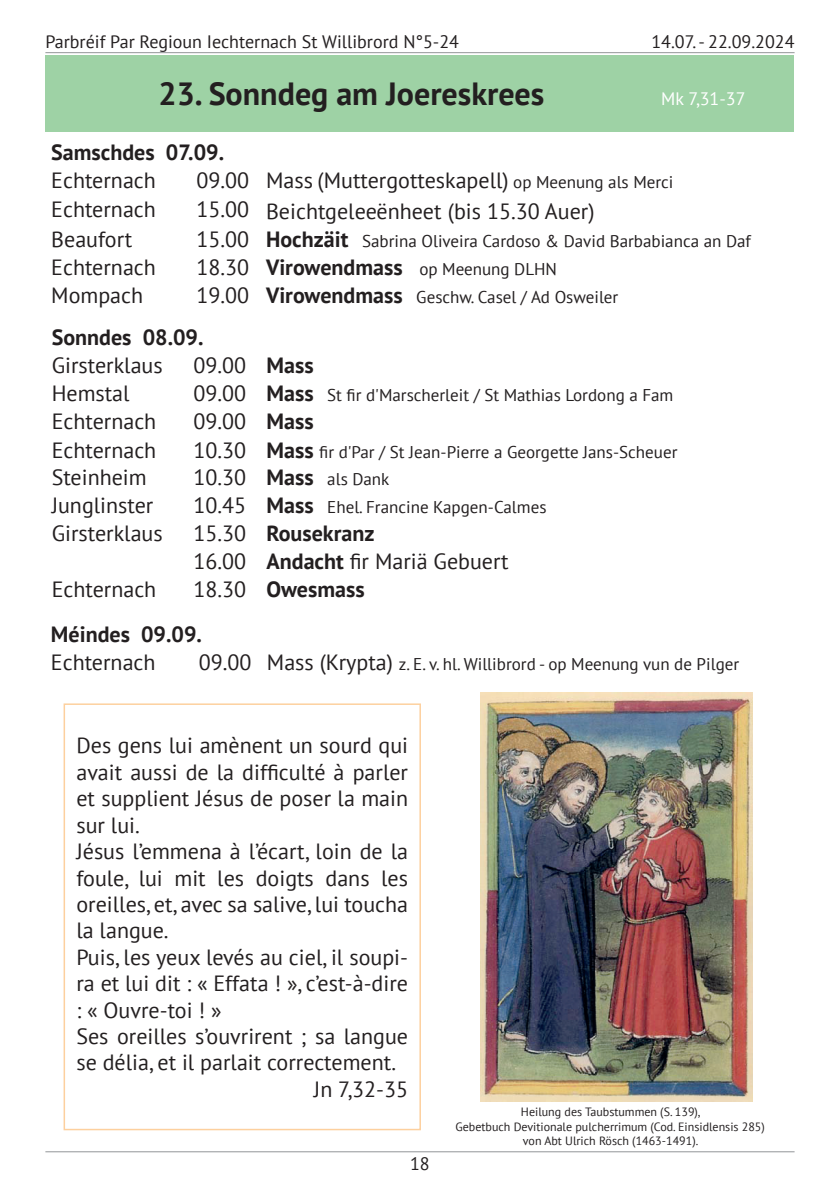
<style>
.page{position:relative;width:840px;height:1191px;background:#fff}
.page>*{position:absolute;margin:0;border:0;box-sizing:border-box;transform-origin:0 0}
.t1{font:700 32px "PT Sans";color:#231f20}
.t2{font:22px/27.8px "PT Sans";color:#231f20}
.t3{font:700 22px "PT Sans";color:#231f20}
.t4{font:18px "PT Sans";color:#231f20}
.t5{font:18px "PT Sans";color:#fff}
.t6{font:17px "PT Sans";color:#231f20}
.t7{font:12px/14.4px "PT Sans";color:#231f20;text-align:center}
.s1{font-size:17px}
.s2{font-size:22px}
.s3{font-weight:700;font-size:22px}
.s4{font-weight:700}
.s5{font-weight:400}
</style>
<div class="page">
<hr style="left:45px;top:52px;width:749px;height:1px;background:#939598">
<hr style="left:45px;top:1151px;width:749px;height:1px;background:#939598">
<div style="left:45px;top:55px;width:747px;height:76px;background:#9ed2a5"></div>
<img style="left:480px;top:693px;width:272px;height:408px">
<div style="left:64px;top:703px;width:356px;height:427px;border:2px solid #fdd09e"></div>
<p class="t4" style="left:45px;top:30px;width:415px">Parbréif Par Regioun Iechternach St Willibrord N°5-24</p>
<p class="t4" style="left:651px;top:30px;width:144px">14.07. - 22.09.2024</p>
<h1 class="t1" style="left:158px;top:73px;width:387px">23. Sonndeg am Joereskrees</h1>
<p class="t5" style="left:660px;top:87px;width:86px">Mk 7,31-37</p>
<p class="t3" style="left:51px;top:138px;width:174px">Samschdes 07.09.</p>
<p class="t2" style="left:51px;top:166px;width:106px">Echternach</p>
<p class="t2" style="left:196px;top:166px;width:478px">09.00 Mass (Muttergotteskapell) <span class="s1">op Meenung als Merci</span></p>
<p class="t2" style="left:51px;top:195px;width:106px">Echternach</p>
<p class="t2" style="left:196px;top:197px;width:399px">15.00 Beichtgeleeënheet (bis 15.30 Auer)</p>
<p class="t2" style="left:51px;top:224px;width:82px">Beaufort</p>
<p class="t6" style="left:196px;top:230px;width:555px"><span class="s2">15.00</span> <span class="s3">Hochzäit</span> Sabrina Oliveira Cardoso &amp; David Barbabianca an Daf</p>
<p class="t2" style="left:51px;top:253px;width:106px">Echternach</p>
<p class="t6" style="left:196px;top:258px;width:362px"><span class="s2">18.30</span> <span class="s3">Virowendmass</span> op Meenung DLHN</p>
<p class="t2" style="left:51px;top:281px;width:93px">Mompach</p>
<p class="t6" style="left:196px;top:286px;width:423px"><span class="s2">19.00</span> <span class="s3">Virowendmass</span> Geschw. Casel / Ad Osweiler</p>
<p class="t3" style="left:52px;top:323px;width:153px">Sonndes 08.09.</p>
<p class="t2" style="left:52px;top:351px;width:112px">Girsterklaus</p>
<p class="t2" style="left:193px;top:351px;width:121px">09.00 <span class="s4">Mass</span></p>
<p class="t2" style="left:52px;top:379px;width:79px">Hemstal</p>
<p class="t6" style="left:193px;top:384px;width:481px"><span class="s2">09.00</span> <span class="s3">Mass</span> St fir d'Marscherleit / St Mathias Lordong a Fam</p>
<p class="t2" style="left:52px;top:407px;width:106px">Echternach</p>
<p class="t2" style="left:193px;top:407px;width:121px">09.00 <span class="s4">Mass</span></p>
<p class="t2" style="left:52px;top:435px;width:106px">Echternach</p>
<p class="t6" style="left:193px;top:440px;width:485px"><span class="s2">10.30</span> <span class="s3">Mass</span> fir d'Par / St Jean-Pierre a Georgette Jans-Scheuer</p>
<p class="t2" style="left:52px;top:463px;width:96px">Steinheim</p>
<p class="t6" style="left:193px;top:468px;width:197px"><span class="s2">10.30</span> <span class="s3">Mass</span> als Dank</p>
<p class="t2" style="left:52px;top:491px;width:103px">Junglinster</p>
<p class="t6" style="left:193px;top:496px;width:354px"><span class="s2">10.45</span> <span class="s3">Mass</span> Ehel. Francine Kapgen-Calmes</p>
<p class="t2" style="left:52px;top:519px;width:112px">Girsterklaus</p>
<p class="t2" style="left:193px;top:519px;width:316px">15.30 <span class="s4">Rousekranz<br></span>16.00 <span class="s4">Andacht</span> fir Mariä Gebuert</p>
<p class="t2" style="left:52px;top:574px;width:106px">Echternach</p>
<p class="t3" style="left:193px;top:574px;width:172px"><span class="s5">18.30</span> Owesmass</p>
<p class="t3" style="left:51px;top:620px;width:152px">Méindes 09.09.</p>
<p class="t2" style="left:51px;top:648px;width:106px">Echternach</p>
<p class="t6" style="left:199px;top:653px;width:541px"><span class="s2">09.00 Mass (Krypta)</span> z. E. v. hl. Willibrord - op Meenung vun de Pilger</p>
<p class="t2" style="left:76px;top:731px;width:333px">Des gens lui amènent un sourd qui</p>
<p class="t2" style="left:76px;top:757px;width:333px">avait aussi de la difficulté à parler</p>
<p class="t2" style="left:76px;top:784px;width:333px">et supplient Jésus de poser la main</p>
<p class="t2" style="left:76px;top:810px;width:65px">sur lui.</p>
<p class="t2" style="left:76px;top:837px;width:333px">Jésus l’emmena à l’écart, loin de la</p>
<p class="t2" style="left:76px;top:863px;width:333px">foule, lui mit les doigts dans les</p>
<p class="t2" style="left:76px;top:889px;width:333px">oreilles, et, avec sa salive, lui toucha</p>
<p class="t2" style="left:76px;top:916px;width:94px">la langue.</p>
<p class="t2" style="left:76px;top:942px;width:333px">Puis, les yeux levés au ciel, il soupi-</p>
<p class="t2" style="left:76px;top:969px;width:333px">ra et lui dit : « Effata ! », c’est-à-dire</p>
<p class="t2" style="left:76px;top:995px;width:147px">: « Ouvre-toi ! »</p>
<p class="t2" style="left:76px;top:1021px;width:333px">Ses oreilles s’ouvrirent ; sa langue</p>
<p class="t2" style="left:76px;top:1048px;width:321px">se délia, et il parlait correctement.</p>
<p class="t2" style="left:314px;top:1074px;width:96px">Jn 7,32-35</p>
<p class="t4" style="left:410px;top:1152px;width:21px">18</p>
<p class="t7" style="left:455px;top:1104px;width:311px">Heilung des Taubstummen (S. 139),<br>Gebetbuch Devitionale pulcherrimum (Cod. Einsidlensis 285) von Abt Ulrich Rösch (1463-1491).</p>
</div>
